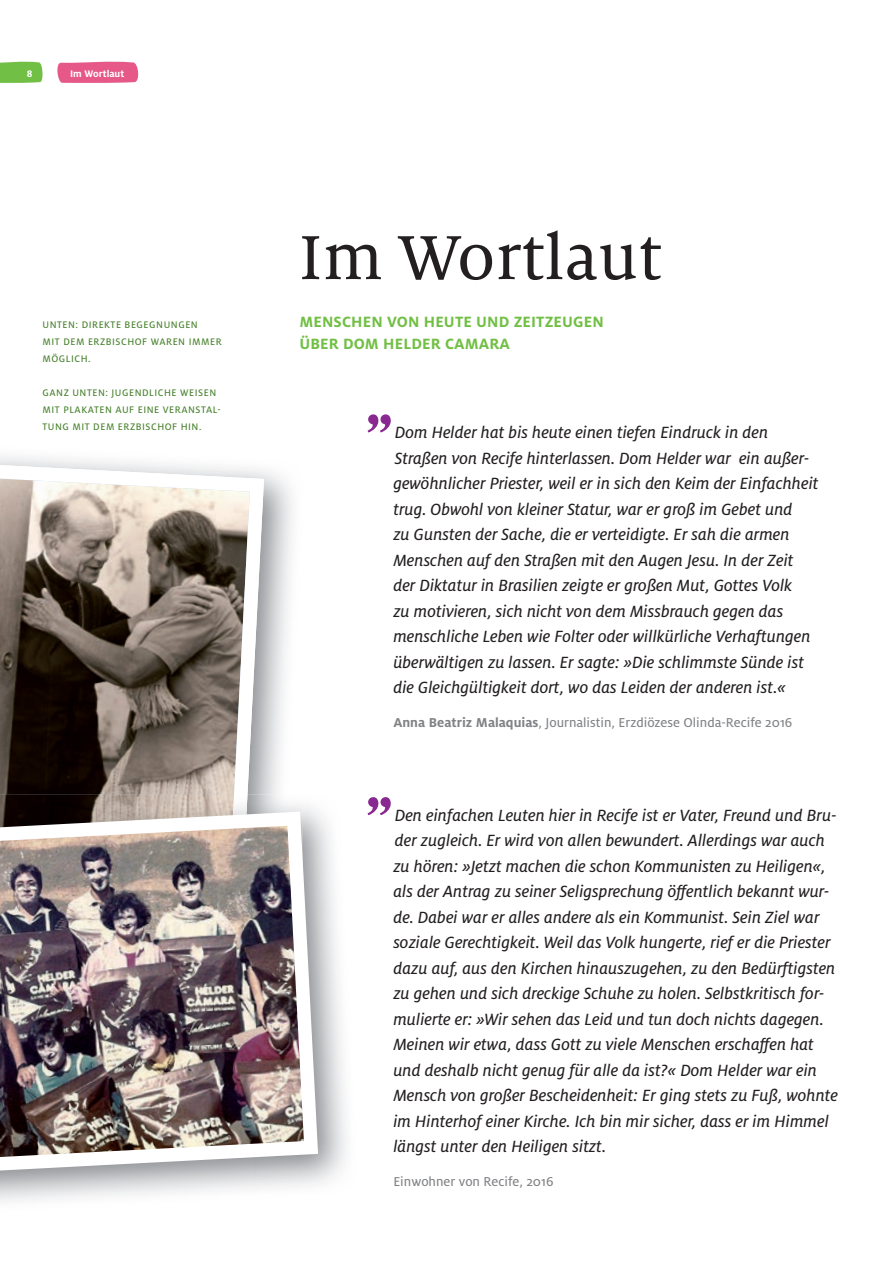
<style>
.page{position:relative;width:893px;height:1263px;background:#fff}
.page>*{position:absolute;margin:0;border:0;box-sizing:border-box;transform-origin:0 0}
.t1{font:69px "Milo Serif OT Text";color:#231f20}
.t2{font:700 52.8px "Century Old Style Std";color:#892890}
.t3{font:18px/25.5px "Milo OT Text Ita";color:#231f20}
.t4{font:700 16.5px/21.3px "Milo OT";letter-spacing:.01em;color:#71bf44}
.t5{font:14.25px "Milo OT Text";color:#808285}
.t6{font:10.5px/17px "Milo OT Text";letter-spacing:.05em;color:#45802a}
.t7{font:700 10.5px "Milo OT";color:#fff}
.s1{font-family:"Milo OT";font-weight:700}
</style>
<div class="page">
<svg style="left:0;top:465px;width:264px;height:339px;background:#847971"></svg>
<img style="left:0;top:794px;width:247px;height:10px">
<img style="left:0;top:804px;width:325px;height:377px">
<svg style="left:0;top:61px;width:43px;height:22px"></svg>
<svg style="left:57px;top:61px;width:82px;height:22px;background:#e86994"></svg>
<p class="t7" style="left:27px;top:67px;width:7px">8</p>
<p class="t7" style="left:70px;top:67px;width:56px">Im Wortlaut</p>
<p class="t6" style="left:43px;top:316px;width:181px">UNTEN: DIREKTE BEGEGNUNGEN<br>MIT DEM ERZBISCHOF WAREN IMMER<br>MÖGLICH.</p>
<p class="t6" style="left:43px;top:384px;width:180px">GANZ UNTEN: JUGENDLICHE WEISEN<br>MIT PLAKATEN AUF EINE VERANSTAL-<br>TUNG MIT DEM ERZBISCHOF HIN.</p>
<h1 class="t1" style="left:299px;top:222px;width:364px">Im Wortlaut</h1>
<p class="t4" style="left:299px;top:312px;width:306px">MENSCHEN VON HEUTE UND ZEITZEUGEN<br>ÜBER DOM HELDER CAMARA</p>
<h2 class="t2" style="left:365px;top:369px;width:29px">„</h2>
<p class="t3" style="left:393px;top:420px;width:427px">Dom Helder hat bis heute einen tiefen Eindruck in den Straßen von Recife hinterlassen. Dom Helder war ein außer&shy;gewöhnlicher Priester, weil er in sich den Keim der Einfachheit trug. Obwohl von kleiner Statur, war er groß im Gebet und<br>zu Gunsten der Sache, die er verteidigte. Er sah die armen Menschen auf den Straßen mit den Augen Jesu. In der Zeit der Diktatur in Brasilien zeigte er großen Mut, Gottes Volk<br>zu motivieren, sich nicht von dem Missbrauch gegen das menschliche Leben wie Folter oder willkürliche Verhaftungen überwältigen zu lassen. Er sagte: »Die schlimmste Sünde ist die Gleichgültigkeit dort, wo das Leiden der anderen ist.«</p>
<p class="t5" style="left:393px;top:715px;width:401px"><span class="s1">Anna Beatriz Malaquias</span>, Journalistin, Erzdiözese Olinda-Recife 2016</p>
<h2 class="t2" style="left:365px;top:752px;width:29px">„</h2>
<p class="t3" style="left:393px;top:802px;width:446px">Den einfachen Leuten hier in Recife ist er Vater, Freund und Bru&shy;der zugleich. Er wird von allen bewundert. Allerdings war auch zu hören: »Jetzt machen die schon Kommunisten zu Heiligen«, als der Antrag zu seiner Seligsprechung öffentlich bekannt wur&shy;de. Dabei war er alles andere als ein Kommunist. Sein Ziel war soziale Gerechtigkeit. Weil das Volk hungerte, rief er die Priester dazu auf, aus den Kirchen hinauszugehen, zu den Bedürftigsten zu gehen und sich dreckige Schuhe zu holen. Selbstkritisch for&shy;mulierte er: »Wir sehen das Leid und tun doch nichts dagegen.<br>Meinen wir etwa, dass Gott zu viele Menschen erschaffen hat und deshalb nicht genug für alle da ist?« Dom Helder war ein Mensch von großer Bescheidenheit: Er ging stets zu Fuß, wohnte im Hinterhof einer Kirche. Ich bin mir sicher, dass er im Himmel längst unter den Heiligen sitzt.</p>
<p class="t5" style="left:393px;top:1174px;width:162px">Einwohner von Recife, 2016</p>
</div>
